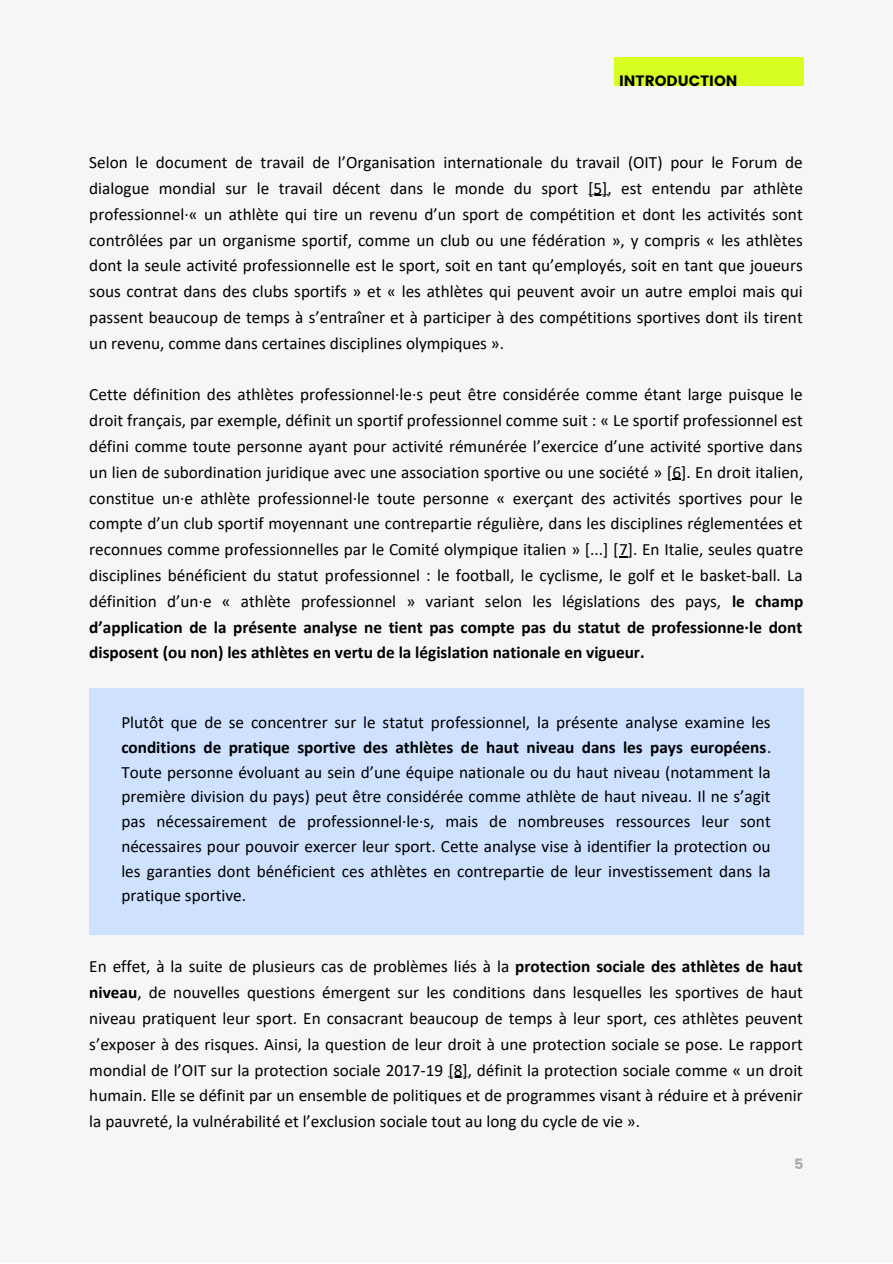
<style>
.page{position:relative;width:893px;height:1264px;background:#fff}
.page>*{position:absolute;margin:0;border:0;box-sizing:border-box;transform-origin:0 0}
.t1{font:17.25px/25.8px "Calibri";color:#000;text-align:justify}
.t2{font:15px "Poppins";color:#000}
.t3{font:14.4px "Poppins";color:#ababab}
.s1{font-weight:700}
</style>
<div class="page">
<div style="left:0;top:0;width:892px;height:1262px;background:#f6f6f6"></div>
<svg style="left:672px;top:478px;width:9px;height:2px"></svg>
<svg style="left:448px;top:1076px;width:19px;height:1px"></svg>
<div style="left:89px;top:688px;width:714px;height:246px;background:#cee1ff"></div>
<div style="left:614px;top:57px;width:189px;height:28px;background:#d7ff21"></div>
<p class="t2" style="left:619px;top:72px;width:120px">INTRODUCTION</p>
<p class="t1" style="left:89px;top:151px;width:715px">Selon le document de travail de l’Organisation internationale du travail (OIT) pour le Forum de dialogue mondial sur le travail décent dans le monde du sport [5], est entendu par athlète professionnel·« un athlète qui tire un revenu d’un sport de compétition et dont les activités sont contrôlées par un organisme sportif, comme un club ou une fédération », y compris « les athlètes dont la seule activité professionnelle est le sport, soit en tant qu’employés, soit en tant que joueurs sous contrat dans des clubs sportifs » et « les athlètes qui peuvent avoir un autre emploi mais qui passent beaucoup de temps à s’entraîner et à participer à des compétitions sportives dont ils tirent un revenu, comme dans certaines disciplines olympiques ».</p>
<p class="t1" style="left:89px;top:383px;width:715px">Cette définition des athlètes professionnel·le·s peut être considérée comme étant large puisque le droit français, par exemple, définit un sportif professionnel comme suit : « Le sportif professionnel est défini comme toute personne ayant pour activité rémunérée l’exercice d’une activité sportive dans un lien de subordination juridique avec une association sportive ou une société » [6]. En droit italien, constitue un·e athlète professionnel·le toute personne « exerçant des activités sportives pour le compte d’un club sportif moyennant une contrepartie régulière, dans les disciplines réglementées et reconnues comme professionnelles par le Comité olympique italien » [...] [7]. En Italie, seules quatre disciplines bénéficient du statut professionnel : le football, le cyclisme, le golf et le basket-ball. La définition d’un·e « athlète professionnel » variant selon les législations des pays, <span class="s1">le champ d’application de la présente analyse ne tient pas compte pas du statut de professionne·le dont disposent (ou non) les athlètes en vertu de la législation nationale en vigueur.</span></p>
<p class="t1" style="left:121px;top:711px;width:651px;line-height:24.8px">Plutôt que de se concentrer sur le statut professionnel, la présente analyse examine les <span class="s1">conditions de pratique sportive des athlètes de haut niveau dans les pays européens</span>.<br>Toute personne évoluant au sein d’une équipe nationale ou du haut niveau (notamment la première division du pays) peut être considérée comme athlète de haut niveau. Il ne s’agit pas nécessairement de professionnel·le·s, mais de nombreuses ressources leur sont nécessaires pour pouvoir exercer leur sport. Cette analyse vise à identifier la protection ou les garanties dont bénéficient ces athlètes en contrepartie de leur investissement dans la pratique sportive.</p>
<p class="t1" style="left:89px;top:955px;width:715px">En effet, à la suite de plusieurs cas de problèmes liés à la <span class="s1">protection sociale des athlètes de haut niveau</span>, de nouvelles questions émergent sur les conditions dans lesquelles les sportives de haut niveau pratiquent leur sport. En consacrant beaucoup de temps à leur sport, ces athlètes peuvent s’exposer à des risques. Ainsi, la question de leur droit à une protection sociale se pose. Le rapport mondial de l’OIT sur la protection sociale 2017-19 [8], définit la protection sociale comme « un droit humain. Elle se définit par un ensemble de politiques et de programmes visant à réduire et à prévenir la pauvreté, la vulnérabilité et l’exclusion sociale tout au long du cycle de vie ».</p>
<p class="t3" style="left:794px;top:1155px;width:11px">5</p>
</div>
